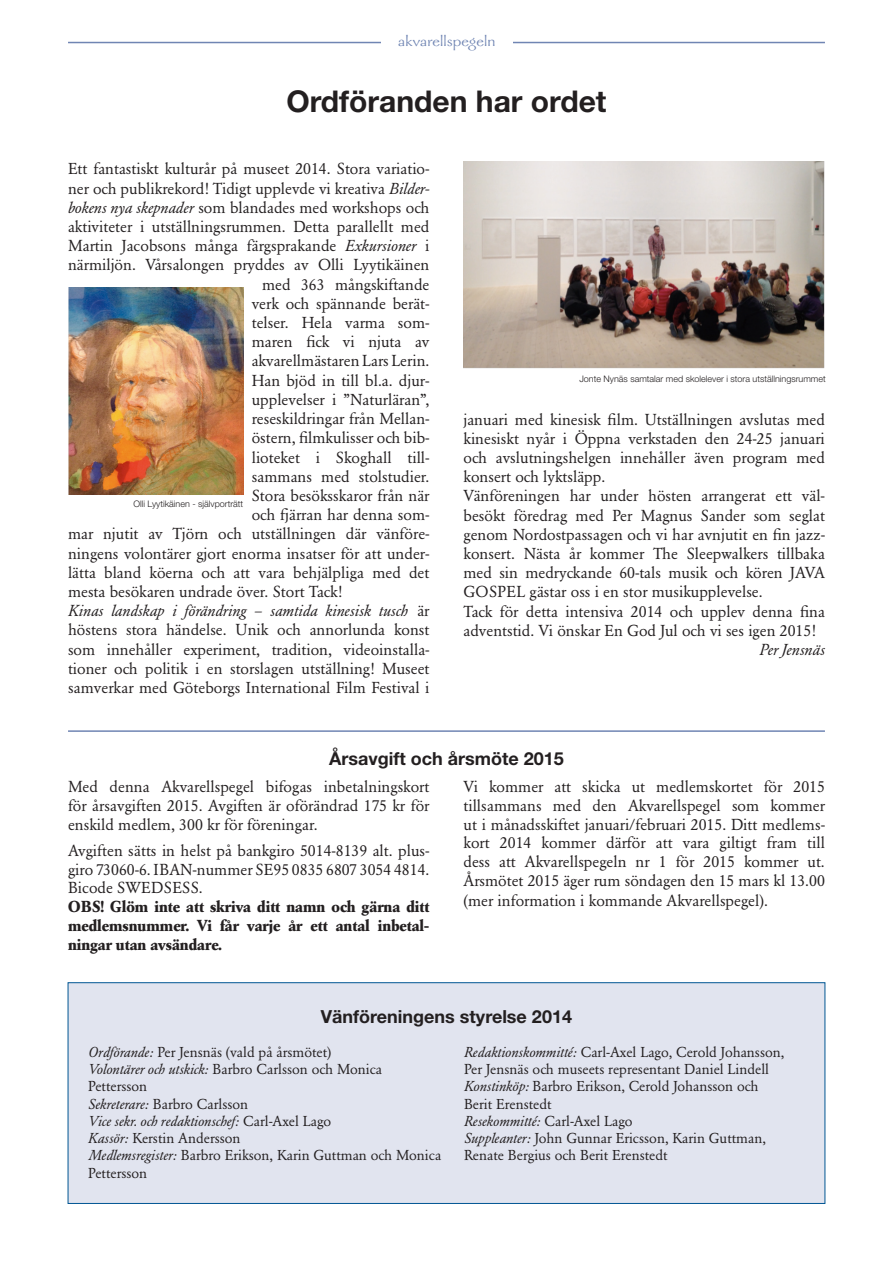
<style>
.page{position:relative;width:893px;height:1263px;background:#fff}
.page>*{position:absolute;margin:0;border:0;box-sizing:border-box;transform-origin:0 0}
.Rub{font:700 30px "Helvetica Neue";color:#231f20}
.Brödtext{font:700 18px "Helvetica Neue";color:#231f20}
.Rub-2{font:700 18px "Helvetica Neue";color:#231f20}
.t1{font:16.5px "Galahad";letter-spacing:.02em;color:#7085b3}
.Brödtext-2{font:15.75px/19.2px "Garamond BE";color:#231f20;text-align:justify}
.bröd11_5margj{font:15.75px/18.9px "Garamond BE";color:#231f20;text-align:justify}
.bröd11_5margj-2{font:700 15.75px/18.8px "Garamond BE";color:#231f20;text-align:justify}
.Brödtext-3{font:italic 15.75px "Garamond BE";color:#231f20}
.Brödtext-4{font:14.25px/17.2px "Garamond BE";color:#231f20}
.Brödtext-5{font:italic 14.25px "Garamond BE";color:#231f20}
.Ingress_bold{font:300 9px "Helvetica Neue";color:#231f20}
.Bildtext{font:300 9px "Helvetica Neue";color:#231f20}
.s1{font-style:italic}
.s2{font-style:normal}
</style>
<div class="page">
<hr style="left:68px;top:42px;width:757px;height:1px;background:#7085b3">
<div style="left:381px;top:26px;width:132px;height:29px;background:#fff"></div>
<div style="left:68px;top:982px;width:757px;height:222px;background:#e1e4ef;border:1px solid #015693"></div>
<hr style="left:68px;top:730px;width:757px;height:2px;background:#7085b3">
<img style="left:68px;top:287px;width:175px;height:208px">
<img style="left:463px;top:162px;width:362px;height:207px">
<p class="t1" style="left:398px;top:33px;width:99px">akvarellspegeln</p>
<p class="Rub" style="left:286px;top:82px;width:322px">Ordföranden har ordet</p>
<p class="Brödtext-2" style="left:68px;top:160px;width:363px">Ett fantastiskt kulturår på museet 2014. Stora variatio-</p>
<p class="Brödtext-2" style="left:68px;top:179px;width:363px">ner och publikrekord! Tidigt upplevde vi kreativa <span class="s1">Bilder-</span></p>
<p class="Brödtext-2" style="left:68px;top:198px;width:363px"><span class="s1">bokens nya skepnader</span> som blandades med workshops och</p>
<p class="Brödtext-2" style="left:68px;top:217px;width:363px">aktiviteter i utställningsrummen. Detta parallellt med</p>
<p class="Brödtext-2" style="left:68px;top:236px;width:363px">Martin Jacobsons många färgsprakande <span class="s1">Exkursioner</span> i</p>
<p class="Brödtext-2" style="left:68px;top:256px;width:363px">närmiljön. Vårsalongen pryddes av Olli Lyytikäinen</p>
<p class="Brödtext-2" style="left:262px;top:275px;width:169px">med 363 mångskiftande</p>
<p class="Brödtext-2" style="left:252px;top:294px;width:179px">verk och spännande berät-</p>
<p class="Brödtext-2" style="left:252px;top:313px;width:179px">telser. Hela varma som-</p>
<p class="Brödtext-2" style="left:252px;top:332px;width:179px">maren fick vi njuta av</p>
<p class="Brödtext-2" style="left:252px;top:352px;width:179px">akvarellmästaren Lars Lerin.</p>
<p class="Brödtext-2" style="left:252px;top:371px;width:179px">Han bjöd in till bl.a. djur-</p>
<p class="Brödtext-2" style="left:252px;top:390px;width:179px">upplevelser i ”Naturläran”,</p>
<p class="Brödtext-2" style="left:252px;top:409px;width:179px">reseskildringar från Mellan-</p>
<p class="Brödtext-2" style="left:252px;top:428px;width:179px">östern, filmkulisser och bib-</p>
<p class="Brödtext-2" style="left:252px;top:448px;width:179px">lioteket i Skoghall till-</p>
<p class="Brödtext-2" style="left:252px;top:467px;width:179px">sammans med stolstudier.</p>
<p class="Brödtext-2" style="left:252px;top:486px;width:179px">Stora besöksskaror från när</p>
<p class="Brödtext-2" style="left:252px;top:505px;width:179px">och fjärran har denna som-</p>
<p class="Brödtext-2" style="left:68px;top:524px;width:363px">mar njutit av Tjörn och utställningen där vänföre-</p>
<p class="Brödtext-2" style="left:68px;top:544px;width:363px">ningens volontärer gjort enorma insatser för att under-</p>
<p class="Brödtext-2" style="left:68px;top:563px;width:363px">lätta bland köerna och att vara behjälpliga med det</p>
<p class="Brödtext-2" style="left:68px;top:582px;width:276px">mesta besökaren undrade över. Stort Tack!</p>
<p class="Brödtext-2" style="left:68px;top:601px;width:363px"><span class="s1">Kinas landskap i förändring – samtida kinesisk tusch</span> är höstens stora händelse. Unik och annorlunda konst som innehåller experiment, tradition, videoinstalla&shy;tioner och politik i en storslagen utställning! Museet samverkar med Göteborgs International Film Festival i</p>
<p class="Bildtext" style="left:133px;top:499px;width:111px">Olli Lyytikäinen - självporträtt</p>
<p class="Ingress_bold" style="left:579px;top:373px;width:248px">Jonte Nynäs samtalar med skolelever i stora utställningsrummet</p>
<p class="Brödtext-2" style="left:463px;top:410px;width:363px">januari med kinesisk film. Utställningen avslutas med kinesiskt nyår i Öppna verkstaden den 24-25 januari och avslutningshelgen innehåller även program med konsert och lyktsläpp.</p>
<p class="Brödtext-2" style="left:463px;top:486px;width:363px">Vänföreningen har under hösten arrangerat ett väl&shy;besökt föredrag med Per Magnus Sander som seglat genom Nordostpassagen och vi har avnjutit en fin jazz&shy;konsert. Nästa år kommer The Sleepwalkers tillbaka med sin medryckande 60-tals musik och kören JAVA GOSPEL gästar oss i en stor musikupplevelse.</p>
<p class="Brödtext-2" style="left:463px;top:602px;width:363px">Tack för detta intensiva 2014 och upplev denna fina adventstid. Vi önskar En God Jul och vi ses igen 2015!</p>
<p class="Brödtext-3" style="left:760px;top:640px;width:67px">Per Jensnäs</p>
<p class="Rub-2" style="left:329px;top:747px;width:236px">Årsavgift och årsmöte 2015</p>
<p class="bröd11_5margj" style="left:68px;top:777px;width:363px">Med denna Akvarellspegel bifogas inbetalningskort för årsavgiften 2015. Avgiften är oförändrad 175 kr för enskild medlem, 300 kr för föreningar.</p>
<p class="bröd11_5margj" style="left:68px;top:841px;width:363px">Avgiften sätts in helst på bankgiro 5014-8139 alt. plus&shy;giro 73060-6. IBAN-nummer SE95 0835 6807 3054 4814.<br>Bicode SWEDSESS.</p>
<p class="bröd11_5margj-2" style="left:68px;top:897px;width:363px">OBS! Glöm inte att skriva ditt namn och gärna ditt medlemsnummer. Vi får varje år ett antal inbetal&shy;ningar utan avsändare.</p>
<p class="bröd11_5margj" style="left:463px;top:777px;width:363px">Vi kommer att skicka ut medlemskortet för 2015 tillsammans med den Akvarellspegel som kommer ut i månadsskiftet januari/februari 2015. Ditt medlems&shy;kort 2014 kommer därför att vara giltigt fram till dess att Akvarellspegeln nr 1 för 2015 kommer ut.<br>Årsmötet 2015 äger rum söndagen den 15 mars kl 13.00 (mer information i kommande Akvarellspegel).</p>
<p class="Brödtext" style="left:321px;top:1005px;width:253px">Vänföreningens styrelse 2014</p>
<p class="Brödtext-4" style="left:88px;top:1043px;width:245px"><span class="s1">Ordförande:</span> Per Jensnäs (vald på årsmötet)</p>
<p class="Brödtext-4" style="left:88px;top:1060px;width:295px"><span class="s1">Volontärer och utskick:</span> Barbro Carlsson och Monica<br>Pettersson</p>
<p class="Brödtext-4" style="left:88px;top:1095px;width:161px"><span class="s1">Sekreterare:</span> Barbro Carlsson</p>
<p class="Brödtext-5" style="left:88px;top:1112px;width:245px">Vice sekr. och redaktionschef: <span class="s2">Carl-Axel Lago</span></p>
<p class="Brödtext-4" style="left:88px;top:1129px;width:154px"><span class="s1">Kassör:</span> Kerstin Andersson</p>
<p class="Brödtext-4" style="left:88px;top:1147px;width:354px"><span class="s1">Medlemsregister:</span> Barbro Erikson, Karin Guttman och Monica<br>Pettersson</p>
<p class="Brödtext-4" style="left:464px;top:1043px;width:322px"><span class="s1">Redaktionskommitté:</span> Carl-Axel Lago, Cerold Johansson,<br>Per Jensnäs och museets representant Daniel Lindell</p>
<p class="Brödtext-4" style="left:464px;top:1078px;width:296px"><span class="s1">Konstinköp:</span> Barbro Erikson, Cerold Johansson och<br>Berit Erenstedt</p>
<p class="Brödtext-5" style="left:464px;top:1112px;width:170px">Resekommitté: <span class="s2">Carl-Axel Lago</span></p>
<p class="Brödtext-4" style="left:464px;top:1129px;width:303px"><span class="s1">Suppleanter:</span> John Gunnar Ericsson, Karin Guttman,<br>Renate Bergius och Berit Erenstedt</p>
</div>
